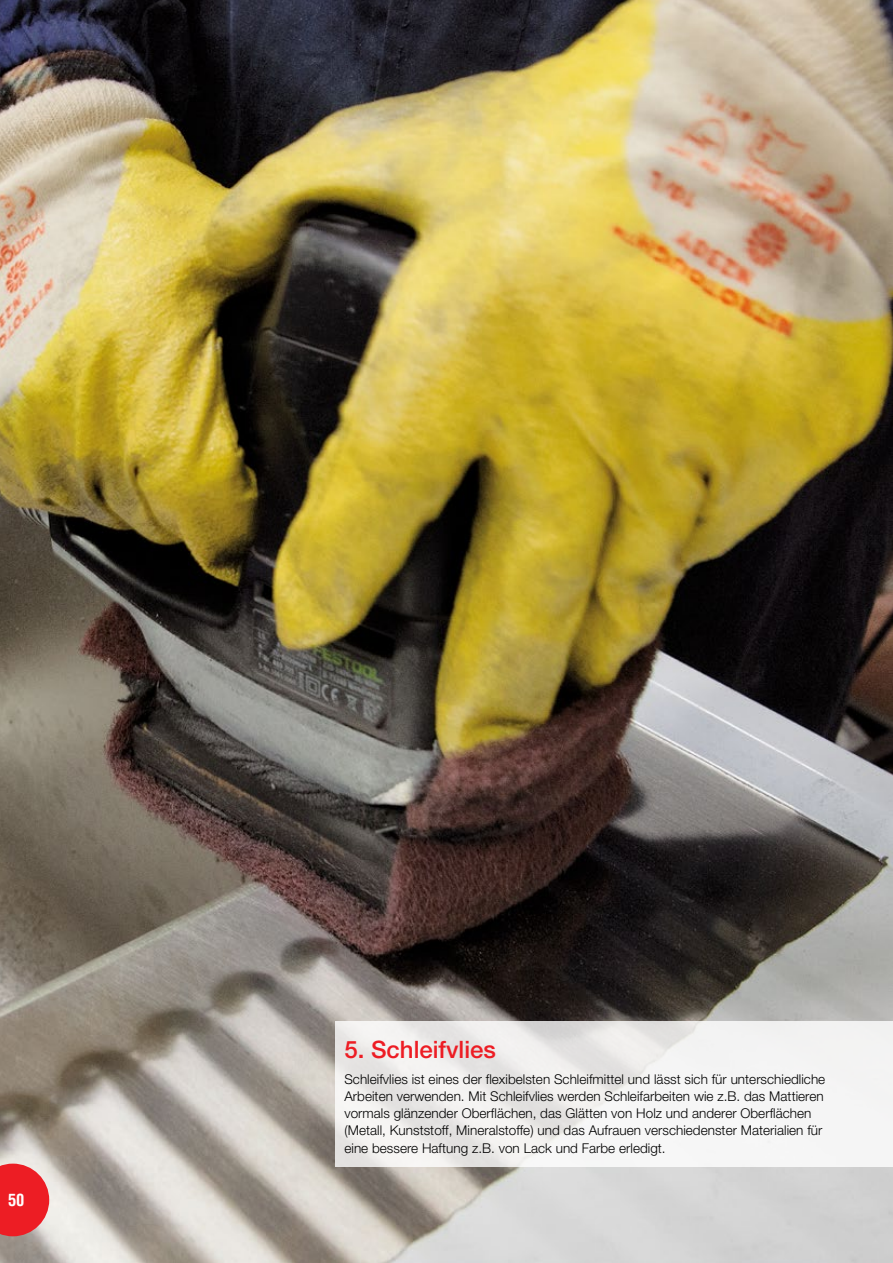
<style>
.page{position:relative;width:893px;height:1263px;background:#fff}
.page>*{position:absolute;margin:0;border:0;box-sizing:border-box;transform-origin:0 0}
.t1{font:500 24px "Helvetica Neue";color:#ed1d24}
.t2{font:700 condensed 16.5px "Helvetica";color:#fff}
.t3{font:300 13.5px/17.2px "Helvetica Neue";letter-spacing:.005em;color:#000}
</style>
<div class="page">
<img style="left:0;top:0;width:893px;height:1263px">
<svg style="left:335px;top:1022px;width:558px;height:145px;fill:#f4f3f2"></svg>
<svg style="left:0;top:1163px;width:49px;height:73px;background:#eb3d42"></svg>
<p class="t2" style="left:8px;top:1190px;width:18px">50</p>
<h1 class="t1" style="left:344px;top:1035px;width:153px">5. Schleifvlies</h1>
<p class="t3" style="left:344px;top:1070px;width:482px">Schleifvlies ist eines der flexibelsten Schleifmittel und lässt sich für unterschiedliche Arbeiten verwenden. Mit Schleifvlies werden Schleifarbeiten wie z.B. das Mattieren vormals glänzender Oberflächen, das Glätten von Holz und anderer Oberflächen (Metall, Kunststoff, Mineralstoffe) und das Aufrauen verschiedenster Materialien für eine bessere Haftung z.B. von Lack und Farbe erledigt.</p>
</div>
